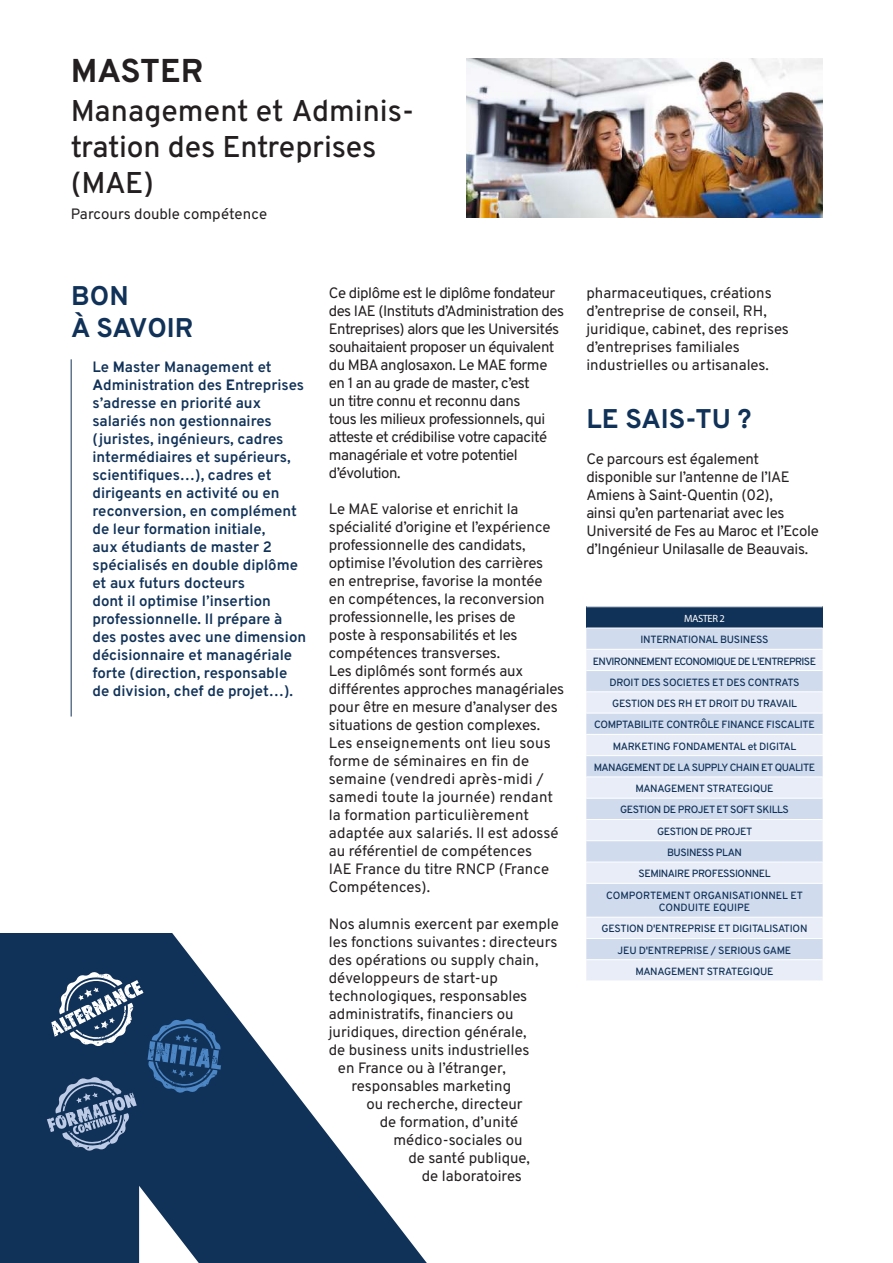
<style>
.page{position:relative;width:893px;height:1263px;background:#fff}
.page>*{position:absolute;margin:0;border:0;box-sizing:border-box;transform-origin:0 0}
.t1{font:700 33px "Overpass";letter-spacing:-.005em;color:#231f20}
.t2{font:500 30px/36px "Overpass";letter-spacing:-.005em;color:#231f20}
.t3{font:700 27px/32.4px "Overpass";color:#113258}
.t4{font:15px/18px "Overpass";letter-spacing:-.01em;color:#231f20}
.t5{font:600 15px/18px "Overpass";color:#113258}
.t6{font:15px/18px "Overpass";letter-spacing:-.03em;color:#231f20}
.t7{font:500 10.5px/21.3px "Overpass";letter-spacing:-.03em;color:#113258;text-align:center}
.t8{font:10.5px "Myriad Pro";letter-spacing:-.04em;color:#fff}
.s1{font-weight:700}
</style>
<div class="page">
<svg style="left:0;top:933px;width:427px;height:330px;fill:#113258"></svg>
<img style="left:466px;top:58px;width:356px;height:159px">
<svg style="left:47px;top:971px;width:174px;height:180px;background:#304f73"></svg>
<div style="left:586px;top:607px;width:237px;height:21px;background:#113258"></div>
<div style="left:586px;top:629px;width:237px;height:20px;background:#d0dbee"></div>
<svg style="left:586px;top:650px;width:237px;height:330px;background:#dce4f2"></svg>
<hr style="left:586px;top:670px;width:237px;height:1px;background:#fff">
<hr style="left:586px;top:691px;width:237px;height:1px;background:#fff">
<hr style="left:586px;top:713px;width:237px;height:1px;background:#fff">
<hr style="left:586px;top:734px;width:237px;height:1px;background:#fff">
<hr style="left:586px;top:755px;width:237px;height:1px;background:#fff">
<hr style="left:586px;top:776px;width:237px;height:1px;background:#fff">
<hr style="left:586px;top:917px;width:237px;height:1px;background:#fff">
<hr style="left:586px;top:938px;width:237px;height:1px;background:#fff">
<hr style="left:586px;top:959px;width:237px;height:1px;background:#fff">
<hr style="left:586px;top:798px;width:237px;height:1px;background:#fff">
<hr style="left:586px;top:819px;width:237px;height:1px;background:#fff">
<hr style="left:586px;top:840px;width:237px;height:1px;background:#fff">
<hr style="left:586px;top:862px;width:237px;height:1px;background:#fff">
<hr style="left:586px;top:883px;width:237px;height:1px;background:#fff">
<hr style="left:71px;top:359px;width:1px;height:357px;background:#113258">
<h1 class="t1" style="left:71px;top:44px;width:134px">MASTER</h1>
<h2 class="t2" style="left:71px;top:92px;width:345px">Management et Adminis&shy;tration des Entreprises (MAE)</h2>
<p class="t4" style="left:71px;top:205px;width:198px">Parcours double compétence</p>
<h3 class="t3" style="left:71px;top:278px;width:124px">BON<br>À SAVOIR</h3>
<p class="t5" style="left:92px;top:357px;width:215px">Le <span class="s1">M</span>aster Management et<br><span class="s1">A</span>dministration des <span class="s1">E</span>ntreprises s’adresse en priorité aux salariés non gestionnaires (juristes, ingénieurs, cadres intermédiaires et supérieurs, scientifiques…), cadres et dirigeants en activité ou en reconversion, en complément de leur formation initiale,<br>aux étudiants de master 2 spécialisés en double diplôme et aux futurs docteurs<br>dont il optimise l’insertion professionnelle. Il prépare à des postes avec une dimension décisionnaire et managériale forte (direction, responsable de division, chef de projet…).</p>
<p class="t6" style="left:329px;top:284px;width:237px">Ce diplôme est le diplôme fondateur des IAE (Instituts d’Administration des Entreprises) alors que les Universités souhaitaient proposer un équivalent du MBA anglosaxon. Le MAE forme en 1 an au grade de master, c’est<br>un titre connu et reconnu dans<br>tous les milieux professionnels, qui atteste et crédibilise votre capacité managériale et votre potentiel d’évolution.</p>
<p class="t4" style="left:329px;top:500px;width:237px">Le MAE valorise et enrichit la spécialité d’origine et l’expérience professionnelle des candidats, optimise l’évolution des carrières<br>en entreprise, favorise la montée<br>en compétences, la reconversion professionnelle, les prises de<br>poste à responsabilités et les compétences transverses.<br>Les diplômés sont formés aux différentes approches managériales pour être en mesure d’analyser des situations de gestion complexes.<br>Les enseignements ont lieu sous forme de séminaires en fin de semaine (vendredi après-midi / samedi toute la journée) rendant la formation particulièrement adaptée aux salariés. Il est adossé au référentiel de compétences<br>IAE France du titre RNCP (France<br>Compétences).</p>
<p class="t4" style="left:329px;top:914px;width:232px">Nos alumnis exercent par exemple</p>
<p class="t4" style="left:329px;top:932px;width:230px">les fonctions suivantes : directeurs</p>
<p class="t4" style="left:329px;top:950px;width:211px">des opérations ou supply chain,</p>
<p class="t4" style="left:329px;top:968px;width:170px">développeurs de start-up</p>
<p class="t4" style="left:329px;top:986px;width:200px">technologiques, responsables</p>
<p class="t4" style="left:329px;top:1004px;width:186px">administratifs, financiers ou</p>
<p class="t4" style="left:329px;top:1022px;width:199px">juridiques, direction générale,</p>
<p class="t4" style="left:329px;top:1040px;width:202px">de business units industrielles</p>
<p class="t4" style="left:338px;top:1058px;width:169px">en France ou à l’étranger,</p>
<p class="t4" style="left:351px;top:1076px;width:161px">responsables marketing</p>
<p class="t4" style="left:366px;top:1094px;width:158px">ou recherche, directeur</p>
<p class="t4" style="left:380px;top:1112px;width:140px">de formation, d’unité</p>
<p class="t4" style="left:393px;top:1130px;width:131px">médico-sociales ou</p>
<p class="t4" style="left:408px;top:1148px;width:123px">de santé publique,</p>
<p class="t4" style="left:422px;top:1166px;width:102px">de laboratoires</p>
<p class="t4" style="left:586px;top:284px;width:204px">pharmaceutiques, créations d’entreprise de conseil, RH, juridique, cabinet, des reprises d’entreprises familiales industrielles ou artisanales.</p>
<h3 class="t3" style="left:586px;top:401px;width:167px">LE SAIS-TU ?</h3>
<p class="t4" style="left:586px;top:449px;width:234px">Ce parcours est également disponible sur l’antenne de l’IAE<br>Amiens à Saint-Quentin (02),<br>ainsi qu’en partenariat avec les<br>Université de Fes au Maroc et l’Ecole d’Ingénieur Unilasalle de Beauvais.</p>
<p class="t8" style="left:684px;top:612px;width:42px">MASTER 2</p>
<p class="t7" style="left:593px;top:629px;width:225px">INTERNATIONAL BUSINESS<br>ENVIRONNEMENT ECONOMIQUE DE L'ENTREPRISE<br>DROIT DES SOCIETES ET DES CONTRATS<br>GESTION DES RH ET DROIT DU TRAVAIL<br>COMPTABILITE CONTRÔLE FINANCE FISCALITE<br>MARKETING FONDAMENTAL et DIGITAL<br>MANAGEMENT DE LA SUPPLY CHAIN ET QUALITE<br>MANAGEMENT STRATEGIQUE<br>GESTION DE PROJET ET SOFT SKILLS<br>GESTION DE PROJET<br>BUSINESS PLAN<br>SEMINAIRE PROFESSIONNEL<br>COMPORTEMENT ORGANISATIONNEL ET</p>
<p class="t7" style="left:601px;top:896px;width:207px">CONDUITE EQUIPE<br>GESTION D'ENTREPRISE ET DIGITALISATION<br>JEU D'ENTREPRISE / SERIOUS GAME<br>MANAGEMENT STRATEGIQUE</p>
</div>
